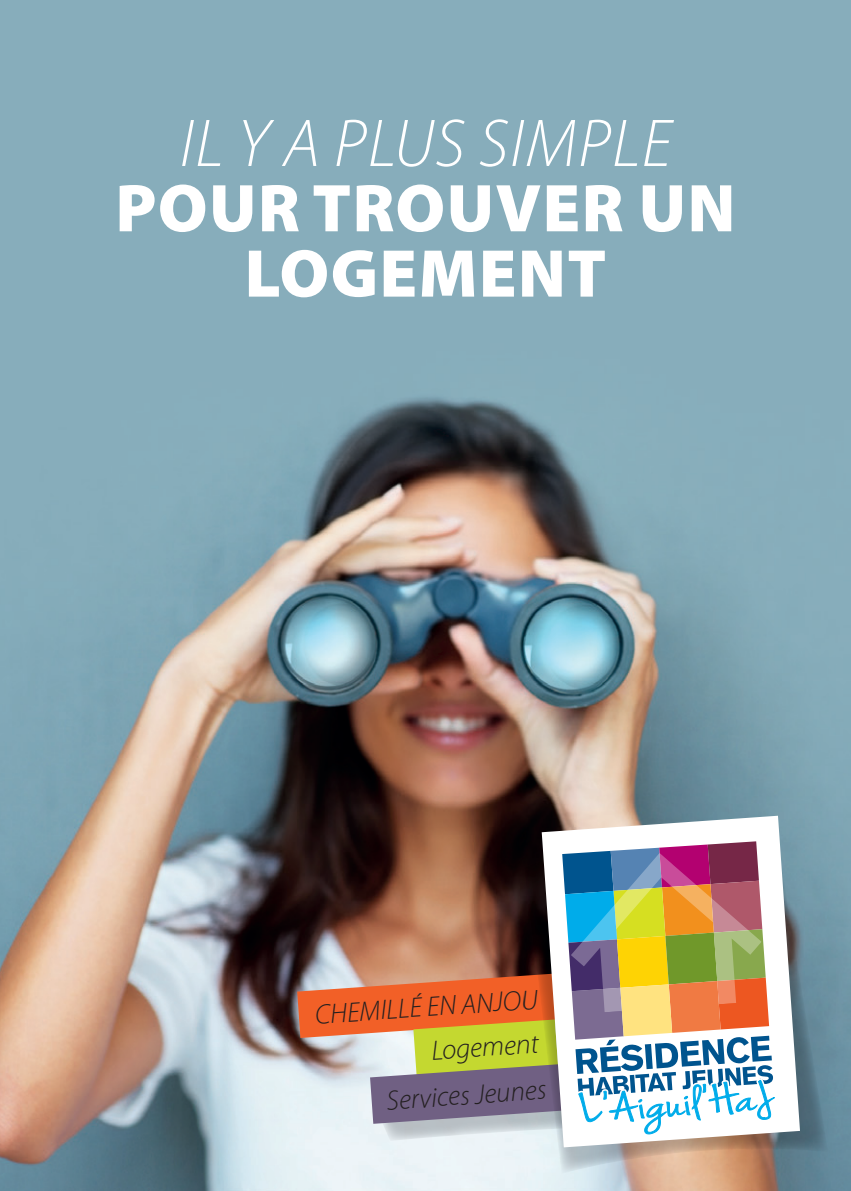
<style>
.page{position:relative;width:851px;height:1191px;background:#fff}
.page>*{position:absolute;margin:0;border:0;box-sizing:border-box;transform-origin:0 0}
.t1{font:900 68.2px/65.2px "Myriad Pro";letter-spacing:.02em;color:#fff;text-align:center}
.t2{font:italic 300 68.2px "Myriad Pro";letter-spacing:.02em;color:#fff}
.t3{font:42.2px "Jenna Sue";color:#00acea;scale:1.54 1}
.t4{font:italic 300 28px/43.8px "Myriad Pro";color:#231f20;text-align:right}
</style>
<div class="page">
<img style="left:0;top:0;width:850px;height:1191px">
<svg style="left:524px;top:819px;width:304px;height:354px;background:#8a979b"></svg>
<svg style="left:541px;top:815px;width:258px;height:332px"></svg>
<svg style="left:297px;top:840px;width:481px;height:302px"></svg>
<h1 class="t2" style="left:179px;top:102px;width:493px">IL Y A PLUS SIMPLE</h1>
<h1 class="t1" style="left:115px;top:173px;width:621px">POUR TROUVER UN<br>LOGEMENT</h1>
<p class="t4" style="left:313px;top:992px;width:224px;rotate:-4deg">CHEMILLÉ EN ANJOU<br>Logement</p>
<p class="t4" style="left:385px;top:1078px;width:162px;rotate:-4deg">Services Jeunes</p>
<h2 class="t3" style="left:578px;top:1085px;width:127px;rotate:-4deg">L’Aiguil’HaJ</h2>
</div>
